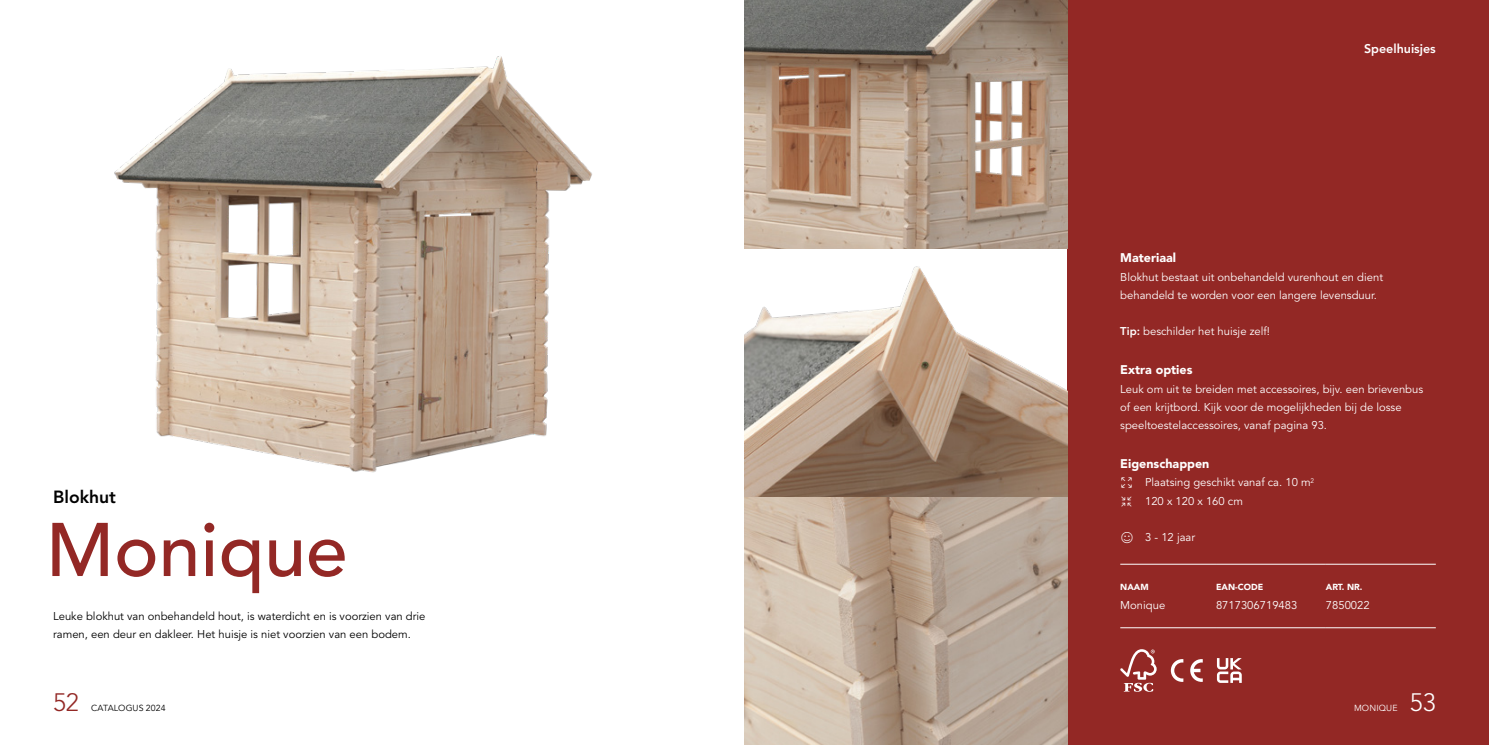
<style>
.page{position:relative;width:1489px;height:745px;background:#fff}
.page>*{position:absolute;margin:0;border:0;box-sizing:border-box;transform-origin:0 0}
.t1{font:500 75px "Avenir LT Std";color:#932825}
.t2{font:300 25px "Avenir LT Std";color:#932825}
.t3{font:300 25px "Avenir LT Std";color:#fff}
.t4{font:800 17.5px "Avenir LT Std";color:#000}
.t5{font:900 12.5px "Avenir LT Std";color:#fff}
.t6{font:800 12.5px "Avenir LT Std";color:#fff}
.t7{font:11.25px/18.1px "Avenir LT Std";color:#fff}
.t8{font:11.25px/18.1px "Avenir LT Std";color:#000}
.t9{font:900 8.75px "Avenir LT Std";color:#fff}
.t10{font:8.75px "Avenir LT Std";letter-spacing:.01em;color:#000}
.t11{font:8.75px "Avenir LT Std";letter-spacing:.02em;color:#fff}
.s1{font-weight:800}
</style>
<div class="page">
<div style="left:1067px;top:0;width:421px;height:744px;background:#932825"></div>
<img style="left:114px;top:56px;width:478px;height:416px">
<svg style="left:1120px;top:649px;width:36px;height:42px"></svg>
<svg style="left:1170px;top:659px;width:32px;height:22px"></svg>
<hr style="left:1120px;top:563px;width:95px;height:1px;background:#fff">
<hr style="left:1215px;top:563px;width:110px;height:1px;background:#fff">
<hr style="left:1325px;top:563px;width:110px;height:1px;background:#fff">
<hr style="left:1120px;top:627px;width:95px;height:1px;background:#fff">
<hr style="left:1215px;top:627px;width:110px;height:1px;background:#fff">
<hr style="left:1325px;top:627px;width:110px;height:1px;background:#fff">
<img style="left:744px;top:0;width:323px;height:744px">
<svg style="left:1216px;top:658px;width:25px;height:24px"></svg>
<h3 class="t4" style="left:53px;top:486px;width:64px">Blokhut</h3>
<h1 class="t1" style="left:46px;top:506px;width:303px">Monique</h1>
<p class="t8" style="left:53px;top:607px;width:374px">Leuke blokhut van onbehandeld hout, is waterdicht en is voorzien van drie ramen, een deur en dakleer. Het huisje is niet voorzien van een bodem.</p>
<h2 class="t2" style="left:53px;top:687px;width:27px">52</h2>
<p class="t10" style="left:91px;top:702px;width:76px">CATALOGUS 2024</p>
<p class="t6" style="left:1363px;top:41px;width:73px">Speelhuisjes</p>
<p class="t5" style="left:1120px;top:250px;width:57px">Materiaal</p>
<p class="t7" style="left:1120px;top:268px;width:264px">Blokhut bestaat uit onbehandeld vurenhout en dient behandeld te worden voor een langere levensduur.</p>
<p class="t7" style="left:1120px;top:322px;width:151px"><span class="s1">Tip:</span> beschilder het huisje zelf!</p>
<p class="t5" style="left:1120px;top:362px;width:74px">Extra opties</p>
<p class="t7" style="left:1120px;top:380px;width:304px">Leuk om uit te breiden met accessoires, bijv. een brievenbus of een krijtbord. Kijk voor de mogelijkheden bij de losse speeltoestelaccessoires, vanaf pagina 93.</p>
<p class="t5" style="left:1120px;top:456px;width:91px">Eigenschappen</p>
<p class="t7" style="left:1144px;top:473px;width:171px">Plaatsing geschikt vanaf ca. 10 m<sup>2<br></sup>120 x 120 x 160 cm</p>
<p class="t7" style="left:1120px;top:528px;width:76px">★ 3 - 12 jaar</p>
<p class="t9" style="left:1120px;top:581px;width:30px">NAAM</p>
<p class="t9" style="left:1215px;top:581px;width:49px">EAN-CODE</p>
<p class="t9" style="left:1325px;top:581px;width:38px">ART. NR.</p>
<p class="t7" style="left:1120px;top:595px;width:47px">Monique</p>
<p class="t7" style="left:1215px;top:595px;width:83px">8717306719483</p>
<p class="t7" style="left:1325px;top:595px;width:45px">7850022</p>
<p class="t11" style="left:1353px;top:702px;width:45px">MONIQUE</p>
<h2 class="t3" style="left:1409px;top:687px;width:28px">53</h2>
</div>
